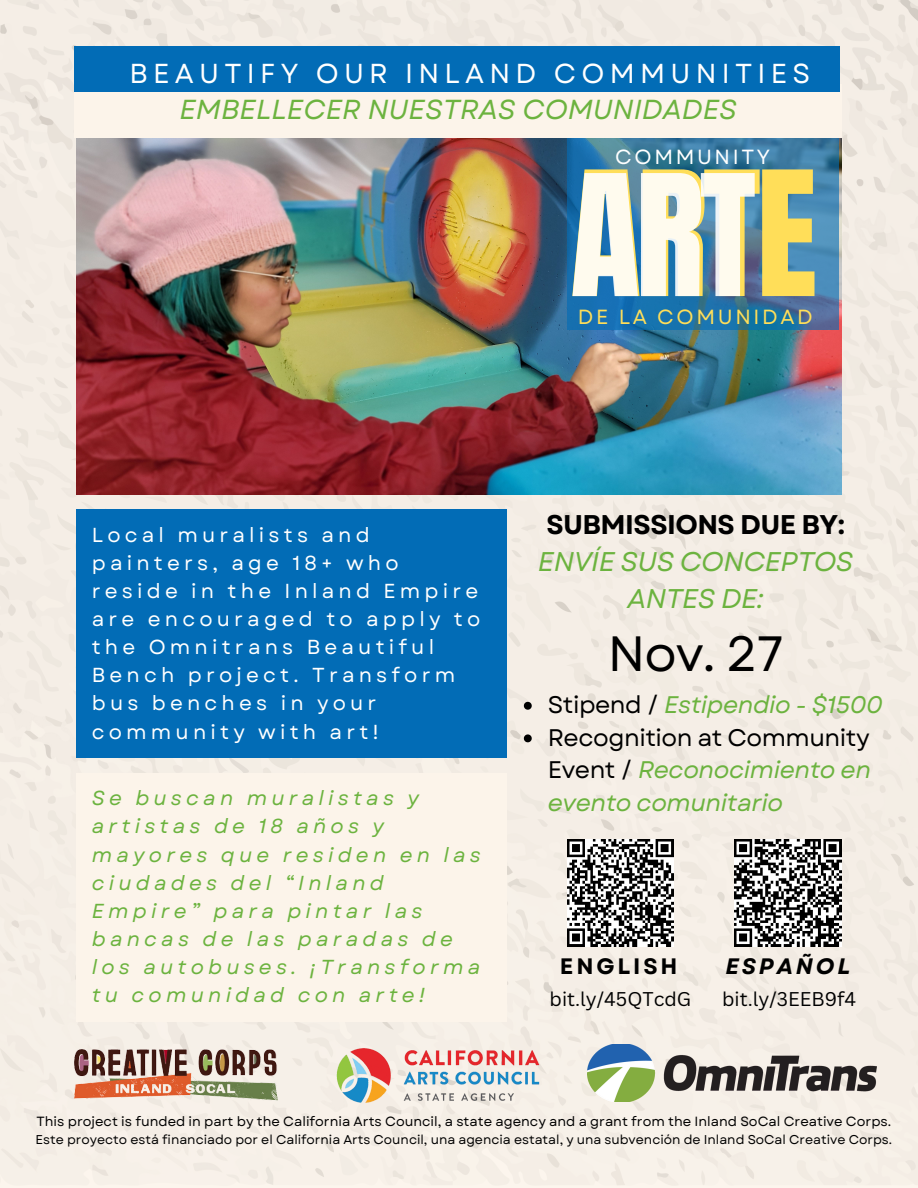
<style>
.page{position:relative;width:918px;height:1188px;background:#f5eee6}
.page>*{position:absolute;margin:0;border:0;box-sizing:border-box;transform-origin:0 0}
.t1{font:147.45px "Anton";color:#ffde59}
.t2{font:49.5px "Garet";color:#000}
.t3{font:italic 27.45px "Garet";color:#6cb33f}
.t4{font:27.45px "Garet";letter-spacing:.19em;color:#fff}
.t5{font:italic 27px/37.2px "Garet";letter-spacing:-.02em;color:#6cb33f;text-align:center}
.t6{font:700 27px "Garet";letter-spacing:-.02em;color:#000}
.t7{font:italic 24px/32.7px "Garet";letter-spacing:-.02em;color:#6cb33f;text-align:justify}
.t8{font:700 22.35px "Garet";letter-spacing:.13em;color:#000}
.t9{font:italic 700 22.35px "Garet";letter-spacing:.13em;color:#000}
.t10{font:20.4px "Garet";letter-spacing:.13em;color:#ffde59}
.t11{font:20.4px "Garet";letter-spacing:.13em;color:#fff}
.t12{font:italic 20.25px/28.2px "Garet";letter-spacing:.205em;color:#6cb33f}
.t13{font:20.25px/28.2px "Garet";letter-spacing:.205em;color:#fff}
.t14{font:19.35px "Canva Sans";color:#000}
.t15{font:13.35px "Garet";color:#000}
.t16{font:12.75px "Garet";color:#000}
.s1{font-size:143.25px;color:#fff}
.s2{font-style:normal;color:#000}
</style>
<div class="page">
<div style="left:75px;top:85px;width:767px;height:53px;background:#fcf4ea"></div>
<div style="left:75px;top:46px;width:765px;height:46px;background:#026cb6"></div>
<img style="left:76px;top:138px;width:765px;height:357px">
<div style="left:76px;top:510px;width:430px;height:248px;background:#026cb6"></div>
<img style="left:588px;top:1044px;width:289px;height:58px">
<img style="left:75px;top:1050px;width:202px;height:51px">
<img style="left:567px;top:840px;width:107px;height:107px">
<svg style="left:567px;top:138px;width:272px;height:191px;background:#3377a6"></svg>
<img style="left:332px;top:1044px;width:212px;height:62px">
<img style="left:734px;top:840px;width:107px;height:107px">
<svg style="left:524px;top:702px;width:8px;height:8px"></svg>
<svg style="left:524px;top:734px;width:8px;height:8px"></svg>
<div style="left:76px;top:773px;width:430px;height:249px;background:#fcf4ea"></div>
<p class="t4" style="left:129px;top:53px;width:682px">BEAUTIFY OUR INLAND COMMUNITIES</p>
<p class="t3" style="left:179px;top:90px;width:559px">EMBELLECER NUESTRAS COMUNIDADES</p>
<p class="t11" style="left:615px;top:142px;width:157px">COMMUNITY</p>
<p class="t1" style="left:570px;top:128px;width:248px"><span class="s1">A</span>RTE</p>
<p class="t10" style="left:578px;top:302px;width:71px">DE LA</p>
<p class="t10" style="left:657px;top:302px;width:157px">COMUNIDAD</p>
<p class="t13" style="left:92px;top:521px;width:390px">Local muralists and painters, age 18+ who reside in the Inland Empire are encouraged to apply to the Omnitrans Beautiful<br>Bench project. Transform bus benches in your community with art!</p>
<p class="t12" style="left:92px;top:784px;width:391px">Se buscan muralistas y artistas de 18 años y mayores que residen en las ciudades del “Inland<br>Empire” para pintar las bancas de las paradas de los autobuses. ¡Transforma tu comunidad con arte!</p>
<p class="t6" style="left:546px;top:505px;width:300px">SUBMISSIONS DUE BY:</p>
<p class="t5" style="left:538px;top:543px;width:317px">ENVÍE SUS CONCEPTOS<br>ANTES DE:</p>
<p class="t2" style="left:608px;top:618px;width:177px">Nov. 27</p>
<p class="t7" style="left:548px;top:688px;width:337px"><span class="s2">Stipend /</span> Estipendio - $1500</p>
<p class="t7" style="left:548px;top:721px;width:325px"><span class="s2">Recognition at Community Event /</span> Reconocimiento en evento comunitario</p>
<p class="t8" style="left:560px;top:950px;width:119px">ENGLISH</p>
<p class="t9" style="left:725px;top:950px;width:126px">ESPAÑOL</p>
<p class="t14" style="left:550px;top:985px;width:143px">bit.ly/45QTcdG</p>
<p class="t14" style="left:722px;top:985px;width:136px">bit.ly/3EEB9f4</p>
<p class="t15" style="left:36px;top:1112px;width:856px">This project is funded in part by the California Arts Council, a state agency and a grant from the Inland SoCal Creative Corps.</p>
<p class="t16" style="left:36px;top:1130px;width:858px">Este proyecto está financiado por el California Arts Council, una agencia estatal, y una subvención de Inland SoCal Creative Corps.</p>
</div>
